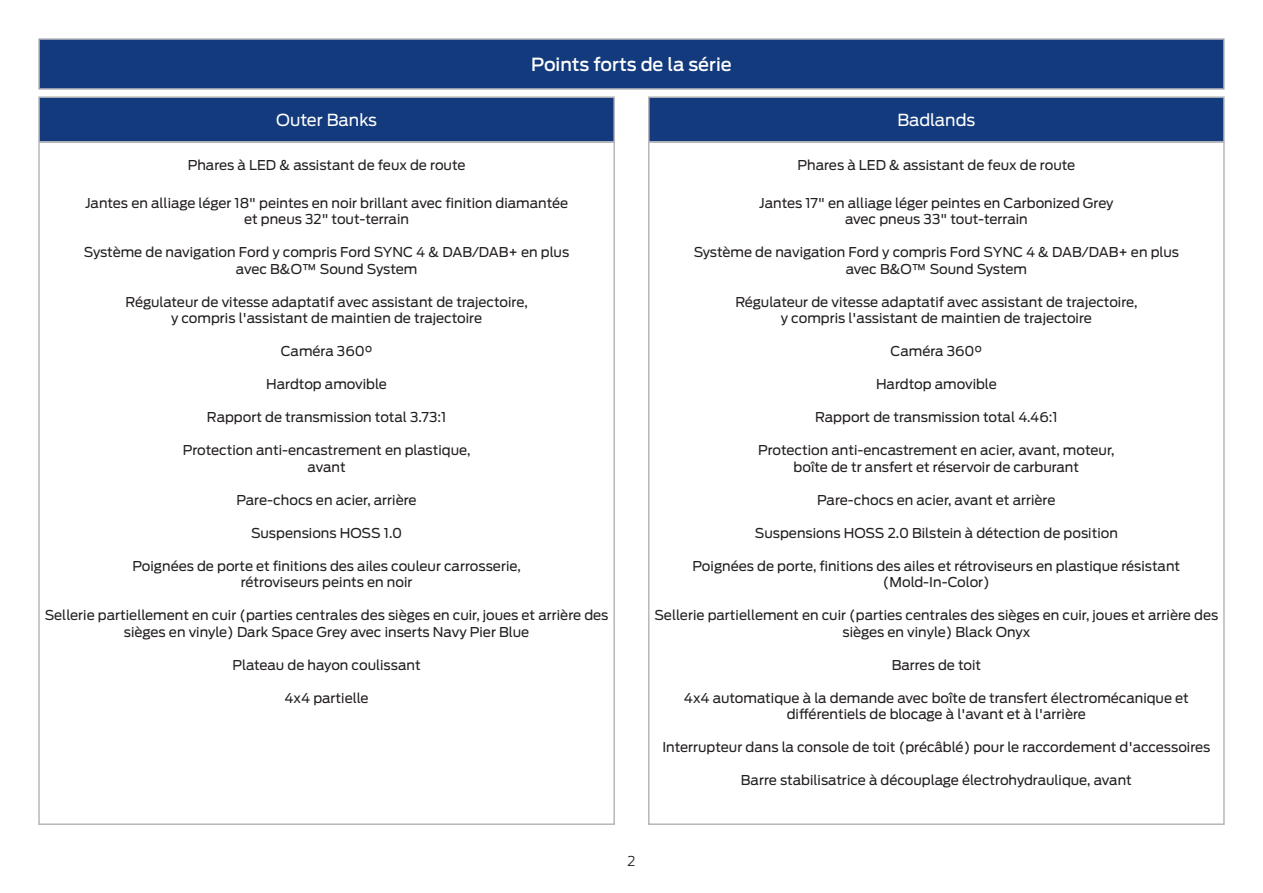
<style>
.page{position:relative;width:1263px;height:893px;background:#fff}
.page>*{position:absolute;margin:0;border:0;box-sizing:border-box;transform-origin:0 0}
.t1{font:500 18px "Ford Antenna";color:#fff}
.t2{font:16.5px "Ford Antenna";color:#fff}
.t3{font:13.5px/16.5px "Ford Antenna";color:#231f20;text-align:center}
.t4{font:300 13.5px "Ford Antenna";color:#231f20}
</style>
<div class="page">
<div style="left:39px;top:39px;width:1185px;height:50px;background:#133a7c"></div>
<hr style="left:38px;top:38px;width:1187px;height:2px;background:#b6b7bb">
<hr style="left:38px;top:40px;width:2px;height:48px;background:#b6b7bb">
<hr style="left:1223px;top:40px;width:2px;height:48px;background:#b6b7bb">
<hr style="left:38px;top:88px;width:1187px;height:2px;background:#b6b7bb">
<div style="left:40px;top:98px;width:1183px;height:43px;background:#133a7c"></div>
<div style="left:614px;top:97px;width:35px;height:45px;background:#fff"></div>
<hr style="left:38px;top:96px;width:577px;height:2px;background:#b6b7bb">
<hr style="left:38px;top:98px;width:2px;height:43px;background:#b6b7bb">
<hr style="left:613px;top:98px;width:2px;height:43px;background:#b6b7bb">
<hr style="left:648px;top:96px;width:577px;height:2px;background:#b6b7bb">
<hr style="left:648px;top:98px;width:1px;height:43px;background:#b6b7bb">
<hr style="left:1223px;top:98px;width:2px;height:43px;background:#b6b7bb">
<h1 class="t1" style="left:531px;top:49px;width:202px">Points forts de la série</h1>
<p class="t2" style="left:276px;top:106px;width:102px">Outer Banks</p>
<p class="t2" style="left:897px;top:106px;width:80px">Badlands</p>
<p class="t3" style="left:188px;top:155px;width:279px">Phares à LED &amp; assistant de feux de route</p>
<p class="t3" style="left:85px;top:193px;width:485px">Jantes en alliage léger 18" peintes en noir brillant avec finition diamantée et pneus 32" tout-terrain</p>
<p class="t3" style="left:84px;top:243px;width:487px">Système de navigation Ford y compris Ford SYNC 4 &amp; DAB/DAB+ en plus avec B&amp;O™ Sound System</p>
<p class="t3" style="left:126px;top:292px;width:404px">Régulateur de vitesse adaptatif avec assistant de trajectoire, y compris l'assistant de maintien de trajectoire</p>
<p class="t3" style="left:281px;top:342px;width:93px">Caméra 360°</p>
<p class="t3" style="left:266px;top:375px;width:122px">Hardtop amovible</p>
<p class="t3" style="left:207px;top:408px;width:241px">Rapport de transmission total 3.73:1</p>
<p class="t3" style="left:183px;top:441px;width:289px">Protection anti-encastrement en plastique, avant</p>
<p class="t3" style="left:236px;top:490px;width:182px">Pare-chocs en acier, arrière</p>
<p class="t3" style="left:251px;top:523px;width:153px">Suspensions HOSS 1.0</p>
<p class="t3" style="left:132px;top:556px;width:390px">Poignées de porte et finitions des ailes couleur carrosserie, rétroviseurs peints en noir</p>
<p class="t3" style="left:45px;top:606px;width:565px">Sellerie partiellement en cuir (parties centrales des sièges en cuir, joues et arrière des sièges en vinyle) Dark Space Grey avec inserts Navy Pier Blue</p>
<p class="t3" style="left:233px;top:655px;width:190px">Plateau de hayon coulissant</p>
<p class="t3" style="left:284px;top:688px;width:86px">4x4 partielle</p>
<p class="t3" style="left:797px;top:155px;width:279px">Phares à LED &amp; assistant de feux de route</p>
<p class="t3" style="left:759px;top:193px;width:356px">Jantes 17" en alliage léger peintes en Carbonized Grey avec pneus 33" tout-terrain</p>
<p class="t3" style="left:694px;top:243px;width:487px">Système de navigation Ford y compris Ford SYNC 4 &amp; DAB/DAB+ en plus avec B&amp;O™ Sound System</p>
<p class="t3" style="left:735px;top:292px;width:404px">Régulateur de vitesse adaptatif avec assistant de trajectoire, y compris l'assistant de maintien de trajectoire</p>
<p class="t3" style="left:890px;top:342px;width:93px">Caméra 360°</p>
<p class="t3" style="left:876px;top:375px;width:122px">Hardtop amovible</p>
<p class="t3" style="left:815px;top:408px;width:244px">Rapport de transmission total 4.46:1</p>
<p class="t3" style="left:758px;top:441px;width:358px">Protection anti-encastrement en acier, avant, moteur, boîte de tr ansfert et réservoir de carburant</p>
<p class="t3" style="left:817px;top:490px;width:240px">Pare-chocs en acier, avant et arrière</p>
<p class="t3" style="left:755px;top:523px;width:364px">Suspensions HOSS 2.0 Bilstein à détection de position</p>
<p class="t3" style="left:693px;top:556px;width:489px">Poignées de porte, finitions des ailes et rétroviseurs en plastique résistant (Mold-In-Color)</p>
<p class="t3" style="left:654px;top:605px;width:565px">Sellerie partiellement en cuir (parties centrales des sièges en cuir, joues et arrière des sièges en vinyle) Black Onyx</p>
<p class="t3" style="left:892px;top:655px;width:91px">Barres de toit</p>
<p class="t3" style="left:684px;top:688px;width:506px">4x4 automatique à la demande avec boîte de transfert électromécanique et différentiels de blocage à l'avant et à l'arrière</p>
<p class="t3" style="left:662px;top:737px;width:550px">Interrupteur dans la console de toit (précâblé) pour le raccordement d'accessoires</p>
<p class="t3" style="left:741px;top:770px;width:392px">Barre stabilisatrice à découplage électrohydraulique, avant</p>
<p class="t4" style="left:627px;top:849px;width:9px">2</p>
</div>
